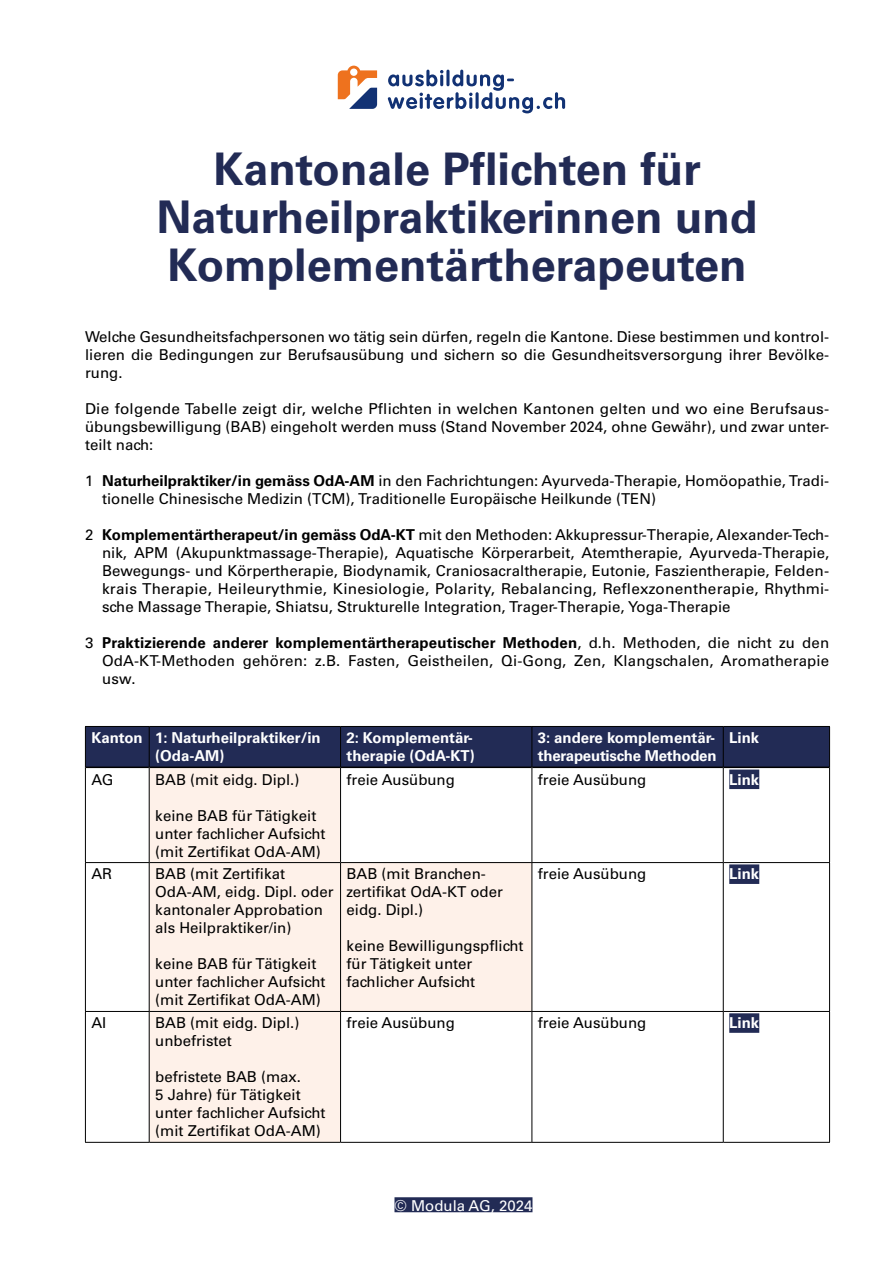
<style>
.page{position:relative;width:893px;height:1263px;background:#fff}
.page>*{position:absolute;margin:0;border:0;box-sizing:border-box;transform-origin:0 0}
.t1{font:700 45px/48px "Univers LT Pro 65";color:#222b55;text-align:center}
.t2{font:15px/18px "Univers LT Pro 55 Roman";color:#000}
.t3{font:700 15px/18px "Univers LT Pro 65";color:#fff}
.t4{font:700 15px "Univers LT Pro 65";letter-spacing:.01em;color:#000}
.t5{font:15px "Univers LT Pro 55 Roman";color:#fff}
.s1{font-family:"Univers LT Pro 65";font-weight:700}
.s2{font-family:"Univers LT Pro 55 Roman";font-weight:400}
</style>
<div class="page">
<div style="left:394px;top:1197px;width:138px;height:15px;background:#222b55"></div>
<div style="left:86px;top:727px;width:743px;height:39px;background:#222b55"></div>
<svg style="left:150px;top:768px;width:381px;height:374px;fill:#fef1e9"></svg>
<hr style="left:86px;top:766px;width:63px;height:2px;background:#000">
<hr style="left:150px;top:766px;width:190px;height:2px;background:#000">
<hr style="left:341px;top:766px;width:190px;height:2px;background:#000">
<hr style="left:532px;top:766px;width:191px;height:2px;background:#000">
<hr style="left:724px;top:766px;width:105px;height:2px;background:#000">
<hr style="left:85px;top:1012px;width:1px;height:130px;background:#000">
<hr style="left:85px;top:726px;width:64px;height:1px;background:#000">
<hr style="left:85px;top:727px;width:1px;height:40px;background:#000">
<hr style="left:149px;top:767px;width:1px;height:95px;background:#000">
<hr style="left:149px;top:863px;width:1px;height:148px;background:#000">
<hr style="left:149px;top:1012px;width:1px;height:130px;background:#000">
<hr style="left:149px;top:726px;width:192px;height:1px;background:#000">
<hr style="left:149px;top:727px;width:1px;height:40px;background:#000">
<hr style="left:340px;top:767px;width:1px;height:95px;background:#000">
<hr style="left:340px;top:863px;width:1px;height:148px;background:#000">
<hr style="left:340px;top:1012px;width:1px;height:130px;background:#000">
<hr style="left:341px;top:726px;width:191px;height:1px;background:#000">
<hr style="left:340px;top:727px;width:1px;height:40px;background:#000">
<hr style="left:531px;top:767px;width:1px;height:95px;background:#000">
<hr style="left:531px;top:863px;width:1px;height:148px;background:#000">
<hr style="left:531px;top:1012px;width:1px;height:130px;background:#000">
<hr style="left:723px;top:1012px;width:1px;height:130px;background:#000">
<hr style="left:829px;top:1012px;width:1px;height:130px;background:#000">
<hr style="left:532px;top:726px;width:191px;height:1px;background:#000">
<hr style="left:531px;top:727px;width:1px;height:40px;background:#000">
<hr style="left:723px;top:726px;width:107px;height:1px;background:#000">
<hr style="left:723px;top:727px;width:1px;height:40px;background:#000">
<hr style="left:829px;top:727px;width:1px;height:40px;background:#000">
<hr style="left:85px;top:767px;width:1px;height:95px;background:#000">
<hr style="left:723px;top:767px;width:1px;height:95px;background:#000">
<hr style="left:829px;top:767px;width:1px;height:95px;background:#000">
<hr style="left:85px;top:862px;width:64px;height:1px;background:#000">
<hr style="left:85px;top:863px;width:1px;height:148px;background:#000">
<hr style="left:149px;top:862px;width:192px;height:1px;background:#000">
<hr style="left:341px;top:862px;width:191px;height:1px;background:#000">
<hr style="left:532px;top:862px;width:191px;height:1px;background:#000">
<hr style="left:723px;top:862px;width:107px;height:1px;background:#000">
<hr style="left:723px;top:863px;width:1px;height:148px;background:#000">
<hr style="left:829px;top:863px;width:1px;height:148px;background:#000">
<hr style="left:85px;top:1011px;width:64px;height:1px;background:#000">
<hr style="left:149px;top:1011px;width:192px;height:1px;background:#000">
<hr style="left:341px;top:1011px;width:191px;height:1px;background:#000">
<hr style="left:532px;top:1011px;width:191px;height:1px;background:#000">
<hr style="left:723px;top:1011px;width:107px;height:1px;background:#000">
<hr style="left:532px;top:1142px;width:191px;height:1px;background:#000">
<hr style="left:723px;top:1142px;width:107px;height:1px;background:#000">
<hr style="left:85px;top:1142px;width:64px;height:1px;background:#000">
<hr style="left:149px;top:1142px;width:192px;height:1px;background:#000">
<hr style="left:341px;top:1142px;width:191px;height:1px;background:#000">
<div style="left:729px;top:769px;width:30px;height:20px;background:#222b55"></div>
<div style="left:729px;top:864px;width:30px;height:20px;background:#222b55"></div>
<div style="left:729px;top:1013px;width:30px;height:20px;background:#222b55"></div>
<svg style="left:388px;top:70px;width:177px;height:43px"></svg>
<svg style="left:338px;top:66px;width:39px;height:43px"></svg>
<h1 class="t1" style="left:157px;top:143px;width:602px">Kantonale Pflichten für<br>Naturheilpraktikerinnen und<br>Komplementärtherapeuten</h1>
<p class="t2" style="left:85px;top:327px;width:746px;text-align:justify">Welche Gesundheitsfachpersonen wo tätig sein dürfen, regeln die Kantone. Diese bestimmen und kontrol&shy;lieren die Bedingungen zur Berufsausübung und sichern so die Gesundheitsversorgung ihrer Bevölke&shy;rung.</p>
<p class="t2" style="left:85px;top:399px;width:746px;text-align:justify">Die folgende Tabelle zeigt dir, welche Pflichten in welchen Kantonen gelten und wo eine Berufsaus&shy;übungsbewilligung (BAB) eingeholt werden muss (Stand November 2024, ohne Gewähr), und zwar unter&shy;teilt nach:</p>
<p class="t2" style="left:102px;top:471px;width:729px;text-indent:-17px">1 <span class="s1">Naturheilpraktiker/in gemäss OdA-AM</span> in den Fachrichtungen: Ayurveda-Therapie, Homöopathie, Tradi&shy;tionelle Chinesische Medizin (TCM), Traditionelle Europäische Heilkunde (TEN)</p>
<p class="t2" style="left:102px;top:525px;width:729px;text-align:justify;text-indent:-17px">2 <span class="s1">Komplementärtherapeut/in gemäss OdA-KT</span> mit den Methoden: Akkupressur-Therapie, Alexander-Tech&shy;nik, APM (Akupunktmassage-Therapie), Aquatische Körperarbeit, Atemtherapie, Ayurveda-Therapie, Bewegungs- und Körpertherapie, Biodynamik, Craniosacraltherapie, Eutonie, Faszientherapie, Felden&shy;krais Therapie, Heileurythmie, Kinesiologie, Polarity, Rebalancing, Reflexzonentherapie, Rhythmi&shy;sche Massage Therapie, Shiatsu, Strukturelle Integration, Trager-Therapie, Yoga-Therapie</p>
<p class="t4" style="left:85px;top:632px;width:746px"><span class="s2">3</span> Praktizierende anderer komplementärtherapeutischer Methoden<span class="s2">, d.h. Methoden, die nicht zu den</span></p>
<p class="t2" style="left:102px;top:651px;width:729px">OdA-KT-Methoden gehören: z.B. Fasten, Geistheilen, Qi-Gong, Zen, Klangschalen, Aromatherapie usw.</p>
<p class="t3" style="left:155px;top:728px;width:167px;text-indent:-64px">Kanton 1: Naturheilpraktiker/in (Oda-AM)</p>
<p class="t3" style="left:347px;top:728px;width:130px">2: Komplementär&shy;therapie (OdA-KT)</p>
<p class="t3" style="left:538px;top:728px;width:180px">3: andere komplementär&shy;therapeutische Methoden</p>
<p class="t3" style="left:729px;top:728px;width:32px">Link</p>
<p class="t2" style="left:91px;top:769px;width:24px">AG</p>
<p class="t2" style="left:155px;top:769px;width:146px">BAB (mit eidg. Dipl.)</p>
<p class="t2" style="left:155px;top:805px;width:172px">keine BAB für Tätigkeit unter fachlicher Aufsicht (mit Zertifikat OdA-AM)</p>
<p class="t2" style="left:347px;top:769px;width:110px">freie Ausübung</p>
<p class="t2" style="left:538px;top:769px;width:110px">freie Ausübung</p>
<p class="t3" style="left:729px;top:769px;width:32px">Link</p>
<p class="t2" style="left:91px;top:864px;width:22px">AR</p>
<p class="t2" style="left:155px;top:864px;width:180px">BAB (mit Zertifikat<br>OdA-AM, eidg. Dipl. oder kantonaler Approbation als Heilpraktiker/in)</p>
<p class="t2" style="left:155px;top:954px;width:172px">keine BAB für Tätigkeit unter fachlicher Aufsicht (mit Zertifikat OdA-AM)</p>
<p class="t2" style="left:91px;top:1013px;width:16px">AI</p>
<p class="t2" style="left:155px;top:1013px;width:146px">BAB (mit eidg. Dipl.) unbefristet</p>
<p class="t2" style="left:155px;top:1067px;width:172px">befristete BAB (max.<br>5 Jahre) für Tätigkeit unter fachlicher Aufsicht (mit Zertifikat OdA-AM)</p>
<p class="t2" style="left:347px;top:864px;width:158px">BAB (mit Branchen&shy;zertifikat OdA-KT oder eidg. Dipl.)</p>
<p class="t2" style="left:347px;top:936px;width:179px">keine Bewilligungspflicht für Tätigkeit unter fachlicher Aufsicht</p>
<p class="t2" style="left:538px;top:864px;width:110px">freie Ausübung</p>
<p class="t3" style="left:729px;top:864px;width:32px">Link</p>
<p class="t2" style="left:347px;top:1013px;width:110px">freie Ausübung</p>
<p class="t2" style="left:538px;top:1013px;width:110px">freie Ausübung</p>
<p class="t3" style="left:729px;top:1013px;width:32px">Link</p>
<p class="t5" style="left:394px;top:1195px;width:139px">© Modula AG, 2024</p>
</div>
